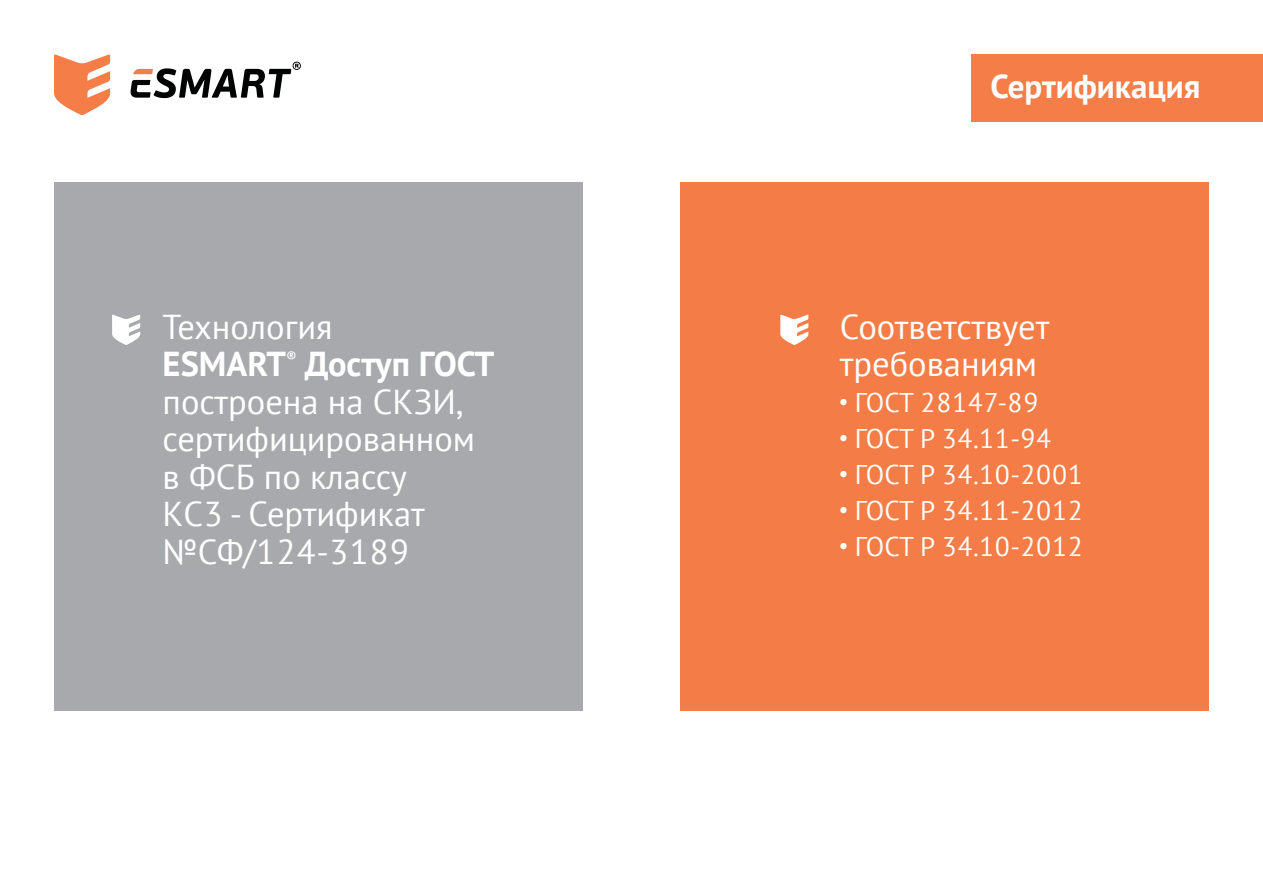
<style>
.page{position:relative;width:1263px;height:893px;background:#fff}
.page>*{position:absolute;margin:0;border:0;box-sizing:border-box;transform-origin:0 0}
.t1{font:34.5px/37.5px "PT Sans";color:#fff}
.t2{font:700 33px "PT Sans";color:#fff}
.t3{font:27px/36px "PT Sans";color:#fff}
.s1{font-weight:700}
.s2{font-family:"Berlin Sans FB Demi";font-weight:700}
</style>
<div class="page">
<svg style="left:54px;top:54px;width:56px;height:61px"></svg>
<svg style="left:131px;top:62px;width:170px;height:36px"></svg>
<div style="left:972px;top:54px;width:291px;height:68px;background:#f47d48"></div>
<div style="left:681px;top:182px;width:528px;height:529px;background:#f47d47"></div>
<div style="left:54px;top:182px;width:528px;height:529px;background:#a8a9ad"></div>
<svg style="left:112px;top:314px;width:28px;height:31px"></svg>
<svg style="left:780px;top:314px;width:28px;height:31px"></svg>
<p class="t1" style="left:163px;top:307px;width:333px">Технология<br><span class="s1">ESMART</span><sup>®</sup> <span class="s1">Доступ ГОСТ </span>построена на СКЗИ, сертифицированном в ФСБ по классу<br>КС3 - Сертификат №СФ/124-3189</p>
<p class="t2" style="left:990px;top:64px;width:211px">Сертификация</p>
<p class="t1" style="left:840px;top:307px;width:211px">Соответствует требованиям</p>
<p class="t3" style="left:840px;top:384px;width:245px"><span class="s2">·</span> ГОСТ 28147-89<br><span class="s2">·</span> ГОСТ Р 34.11-94<br><span class="s2">·</span> ГОСТ Р 34.10-2001 <span class="s2">·</span> ГОСТ Р 34.11-2012 <span class="s2">·</span> ГОСТ Р 34.10-2012</p>
</div>
